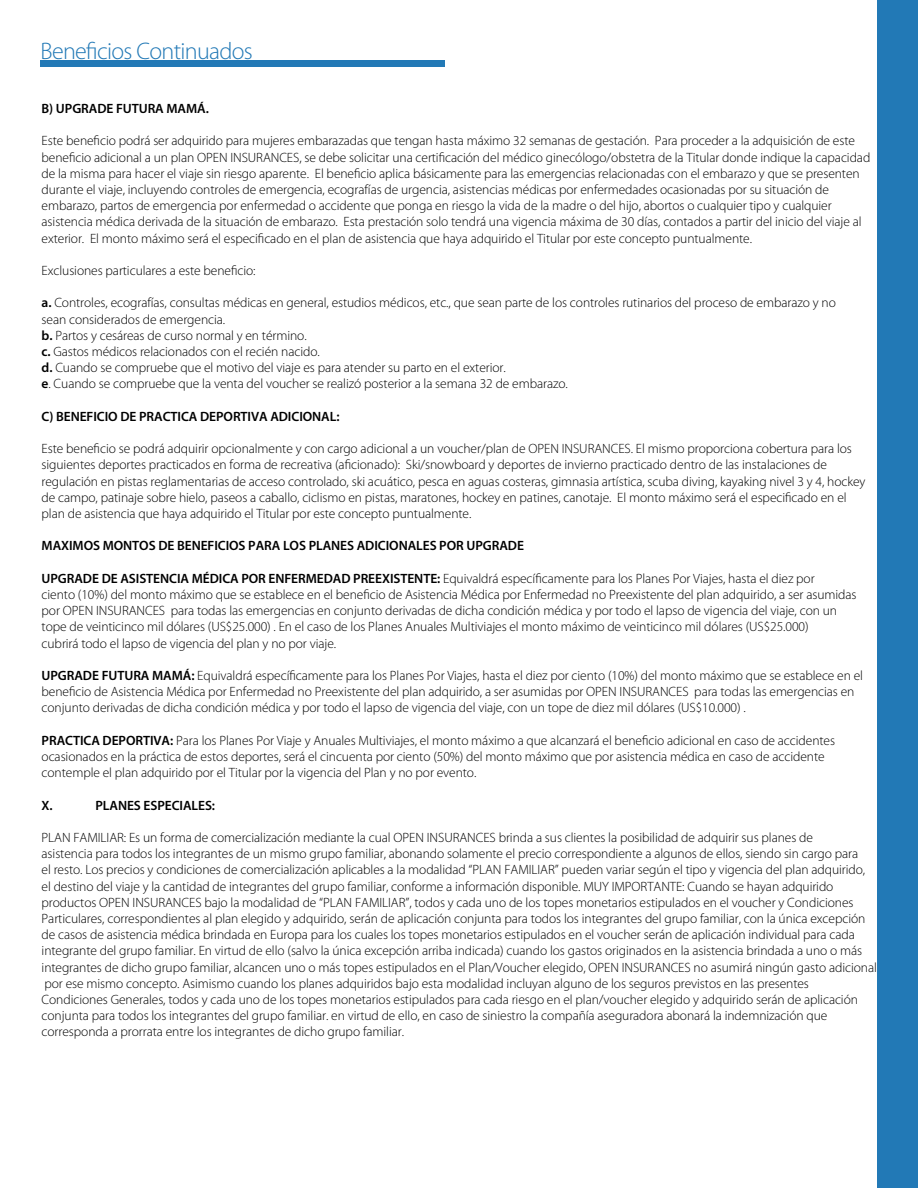
<style>
.page{position:relative;width:918px;height:1188px;background:#fff}
.page>*{position:absolute;margin:0;border:0;box-sizing:border-box;transform-origin:0 0}
.t1{font:300 24px "Myriad Pro";letter-spacing:-.03em;color:#2279b6}
.t2{font:300 13.5px/16.2px "Myriad Pro";letter-spacing:-.005em;color:#000}
.t3{font:600 13.5px "Myriad Pro";letter-spacing:-.005em;color:#000}
.s1{font-weight:600}
</style>
<div class="page">
<div style="left:40px;top:60px;width:406px;height:7px;background:#2279b6"></div>
<div style="left:878px;top:0;width:40px;height:1188px;background:#2279b6"></div>
<h1 class="t1" style="left:41px;top:36px;width:214px">Beneficios Continuados</h1>
<p class="t3" style="left:42px;top:100px;width:169px">B) UPGRADE FUTURA MAMÁ.</p>
<p class="t2" style="left:42px;top:133px;width:830px">Este beneficio podrá ser adquirido para mujeres embarazadas que tengan hasta máximo 32 semanas de gestación. Para proceder a la adquisición de este beneficio adicional a un plan OPEN INSURANCES, se debe solicitar una certificación del médico ginecólogo/obstetra de la Titular donde indique la capacidad de la misma para hacer el viaje sin riesgo aparente. El beneficio aplica básicamente para las emergencias relacionadas con el embarazo y que se presenten durante el viaje, incluyendo controles de emergencia, ecografías de urgencia, asistencias médicas por enfermedades ocasionadas por su situación de embarazo, partos de emergencia por enfermedad o accidente que ponga en riesgo la vida de la madre o del hijo, abortos o cualquier tipo y cualquier asistencia médica derivada de la situación de embarazo. Esta prestación solo tendrá una vigencia máxima de 30 días, contados a partir del inicio del viaje al exterior. El monto máximo será el especificado en el plan de asistencia que haya adquirido el Titular por este concepto puntualmente.</p>
<p class="t2" style="left:42px;top:262px;width:216px">Exclusiones particulares a este beneficio:</p>
<p class="t2" style="left:42px;top:295px;width:796px"><span class="s1">a.</span> Controles, ecografías, consultas médicas en general, estudios médicos, etc., que sean parte de los controles rutinarios del proceso de embarazo y no sean considerados de emergencia.<br><span class="s1">b.</span> Partos y cesáreas de curso normal y en término.<br><span class="s1">c.</span> Gastos médicos relacionados con el recién nacido.<br><span class="s1">d.</span> Cuando se compruebe que el motivo del viaje es para atender su parto en el exterior.<br><span class="s1">e</span>. Cuando se compruebe que la venta del voucher se realizó posterior a la semana 32 de embarazo.</p>
<p class="t3" style="left:42px;top:408px;width:299px">C) BENEFICIO DE PRACTICA DEPORTIVA ADICIONAL:</p>
<p class="t2" style="left:42px;top:441px;width:825px">Este beneficio se podrá adquirir opcionalmente y con cargo adicional a un voucher/plan de OPEN INSURANCES. El mismo proporciona cobertura para los siguientes deportes practicados en forma de recreativa (aficionado): Ski/snowboard y deportes de invierno practicado dentro de las instalaciones de regulación en pistas reglamentarias de acceso controlado, ski acuático, pesca en aguas costeras, gimnasia artística, scuba diving, kayaking nivel 3 y 4, hockey de campo, patinaje sobre hielo, paseos a caballo, ciclismo en pistas, maratones, hockey en patines, canotaje. El monto máximo será el especificado en el plan de asistencia que haya adquirido el Titular por este concepto puntualmente.</p>
<p class="t3" style="left:42px;top:537px;width:484px">MAXIMOS MONTOS DE BENEFICIOS PARA LOS PLANES ADICIONALES POR UPGRADE</p>
<p class="t2" style="left:42px;top:570px;width:816px"><span class="s1">UPGRADE DE ASISTENCIA MÉDICA POR ENFERMEDAD PREEXISTENTE:</span> Equivaldrá específicamente para los Planes Por Viajes, hasta el diez por<br>ciento (10%) del monto máximo que se establece en el beneficio de Asistencia Médica por Enfermedad no Preexistente del plan adquirido, a ser asumidas por OPEN INSURANCES para todas las emergencias en conjunto derivadas de dicha condición médica y por todo el lapso de vigencia del viaje, con un tope de veinticinco mil dólares (US$25.000) . En el caso de los Planes Anuales Multiviajes el monto máximo de veinticinco mil dólares (US$25.000)<br>cubrirá todo el lapso de vigencia del plan y no por viaje.</p>
<p class="t2" style="left:42px;top:667px;width:823px"><span class="s1">UPGRADE FUTURA MAMÁ:</span> Equivaldrá específicamente para los Planes Por Viajes, hasta el diez por ciento (10%) del monto máximo que se establece en el beneficio de Asistencia Médica por Enfermedad no Preexistente del plan adquirido, a ser asumidas por OPEN INSURANCES para todas las emergencias en conjunto derivadas de dicha condición médica y por todo el lapso de vigencia del viaje, con un tope de diez mil dólares (US$10.000) .</p>
<p class="t2" style="left:42px;top:732px;width:795px"><span class="s1">PRACTICA DEPORTIVA:</span> Para los Planes Por Viaje y Anuales Multiviajes, el monto máximo a que alcanzará el beneficio adicional en caso de accidentes ocasionados en la práctica de estos deportes, será el cincuenta por ciento (50%) del monto máximo que por asistencia médica en caso de accidente contemple el plan adquirido por el Titular por la vigencia del Plan y no por evento.</p>
<p class="t3" style="left:42px;top:797px;width:13px">X.</p>
<p class="t3" style="left:96px;top:797px;width:121px">PLANES ESPECIALES:</p>
<p class="t2" style="left:42px;top:829px;width:837px">PLAN FAMILIAR: Es un forma de comercialización mediante la cual OPEN INSURANCES brinda a sus clientes la posibilidad de adquirir sus planes de<br>asistencia para todos los integrantes de un mismo grupo familiar, abonando solamente el precio correspondiente a algunos de ellos, siendo sin cargo para<br>el resto. Los precios y condiciones de comercialización aplicables a la modalidad “PLAN FAMILIAR” pueden variar según el tipo y vigencia del plan adquirido, el destino del viaje y la cantidad de integrantes del grupo familiar, conforme a información disponible. MUY IMPORTANTE: Cuando se hayan adquirido productos OPEN INSURANCES bajo la modalidad de “PLAN FAMILIAR”, todos y cada uno de los topes monetarios estipulados en el voucher y Condiciones Particulares, correspondientes al plan elegido y adquirido, serán de aplicación conjunta para todos los integrantes del grupo familiar, con la única excepción de casos de asistencia médica brindada en Europa para los cuales los topes monetarios estipulados en el voucher serán de aplicación individual para cada integrante del grupo familiar. En virtud de ello (salvo la única excepción arriba indicada) cuando los gastos originados en la asistencia brindada a uno o más integrantes de dicho grupo familiar, alcancen uno o más topes estipulados en el Plan/Voucher elegido, OPEN INSURANCES no asumirá ningún gasto adicional por ese mismo concepto. Asimismo cuando los planes adquiridos bajo esta modalidad incluyan alguno de los seguros previstos en las presentes<br>Condiciones Generales, todos y cada uno de los topes monetarios estipulados para cada riesgo en el plan/voucher elegido y adquirido serán de aplicación conjunta para todos los integrantes del grupo familiar. en virtud de ello, en caso de siniestro la compañía aseguradora abonará la indemnización que corresponda a prorrata entre los integrantes de dicho grupo familiar.</p>
</div>
